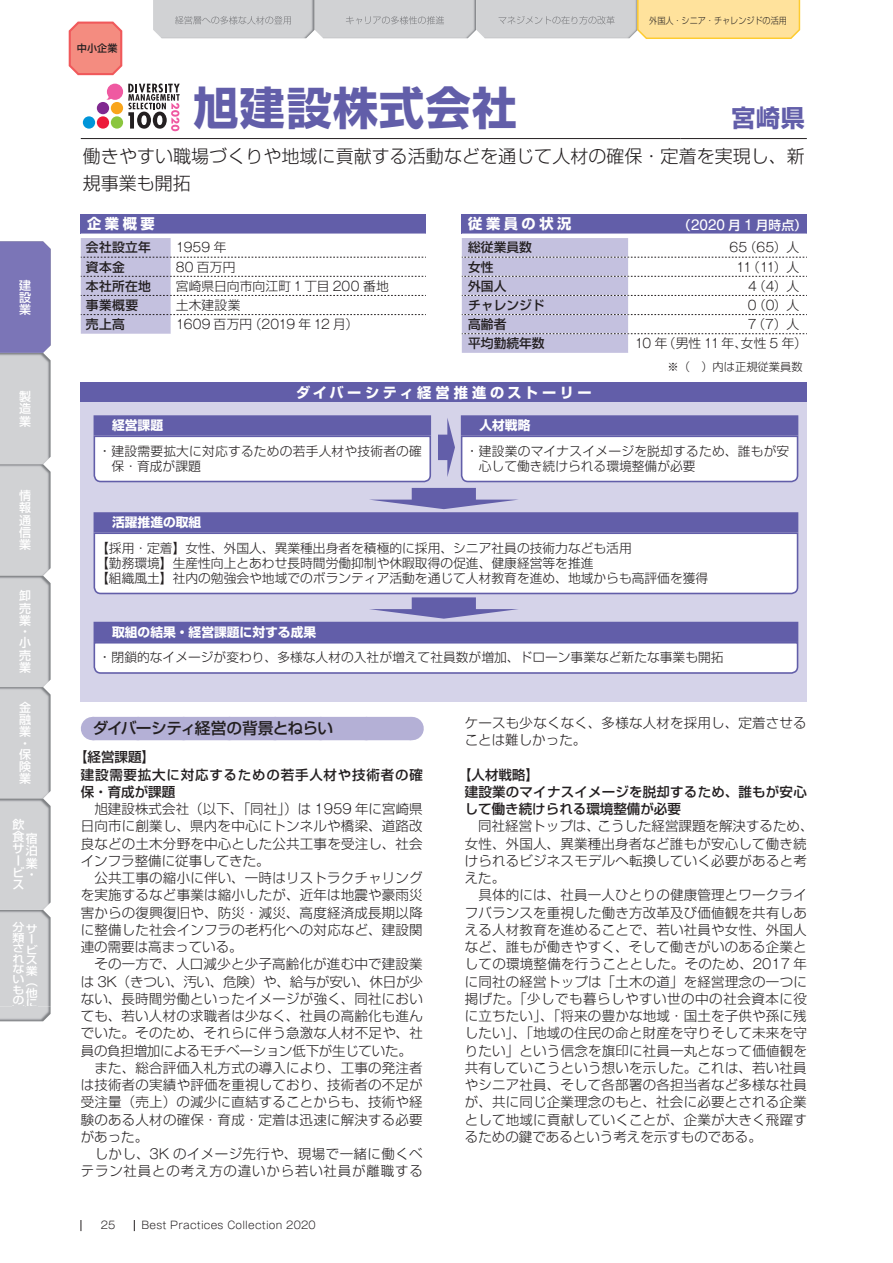
<style>
.page{position:relative;width:893px;height:1263px;background:#fff}
.page>*{position:absolute;margin:0;border:0;box-sizing:border-box;transform-origin:0 0}
.t1{font:700 45px "Shin Go Pro";letter-spacing:.03em;color:#625ea9}
.t2{font:700 24px "Shin Go Pro";color:#625ea9}
.t3{font:300 18px/27px "Shin Go Pro";letter-spacing:.005em;color:#231f20}
.t4{font:500 15.75px "Shin Go Pro";letter-spacing:-.045em;color:#231f20}
.t5{font:700 14.25px "Shin Go Pro";letter-spacing:.25em;color:#fff}
.t6{font:300 13.5px/17.2px "Shin Go Pro";letter-spacing:.015em;color:#231f20}
.t7{font:500 13.5px/17.2px "Shin Go Pro";letter-spacing:.015em;color:#231f20}
.t8{font:300 12.75px/15px "Shin Go Pro";color:#231f20}
.t9{font:500 12.75px "Shin Go Pro";color:#231f20}
.t10{font:700 12.75px "Shin Go Pro";color:#fff}
.t11{font:300 12.75px "Gothic MB101 Pro";letter-spacing:-.015em;color:#231f20}
.t12{font:300 12.75px "Gothic MB101 Pro";letter-spacing:-.05em;color:#231f20}
.t13{font:500 12.75px "Shin Go Pro";color:#fff}
.t14{font:500 12px/12px "Shin Go Pro";color:#fff;text-align:justify}
.t15{font:300 11.25px "Shin Go Pro";color:#231f20}
.t16{font:500 10.8px/10.4px "Shin Go Pro";color:#fff;text-align:justify;scale:1.11 1}
.t17{font:300 10.5px "Gothic MB101 Pro";letter-spacing:.02em;color:#231f20}
.t18{font:500 10.2px "Shin Go Pro";color:#231f20}
.s1{font-family:"Shin Go Pro"}
.s2{font-family:"Gothic MB101 Pro"}
.s3{font-family:"Helvetica LT Std";font-weight:400;font-size:15.3px}
.s4{font-weight:500}
</style>
<div class="page">
<div style="left:92px;top:717px;width:319px;height:23px;background:#b4b0d6"></div>
<svg style="left:411px;top:717px;width:1px;height:23px"></svg>
<hr style="left:81px;top:138px;width:599px;height:1px;background:#231f20">
<hr style="left:680px;top:138px;width:127px;height:1px;background:#231f20">
<div style="left:81px;top:402px;width:726px;height:300px;background:#d5d3e9"></div>
<div style="left:81px;top:383px;width:726px;height:19px;background:#625ea9"></div>
<div style="left:81px;top:214px;width:345px;height:20px;background:#625ea9"></div>
<svg style="left:81px;top:238px;width:345px;height:96px"></svg>
<div style="left:462px;top:214px;width:345px;height:20px;background:#625ea9"></div>
<svg style="left:462px;top:238px;width:345px;height:115px"></svg>
<svg style="left:93px;top:532px;width:706px;height:87px"></svg>
<svg style="left:93px;top:641px;width:706px;height:33px"></svg>
<div style="left:94px;top:415px;width:337px;height:20px;border:2px solid #625ea9"></div>
<div style="left:94px;top:513px;width:703px;height:19px;background:#625ea9"></div>
<div style="left:94px;top:512px;width:704px;height:20px;border:2px solid #625ea9"></div>
<div style="left:94px;top:622px;width:703px;height:19px;background:#625ea9"></div>
<div style="left:94px;top:622px;width:704px;height:20px;border:2px solid #625ea9"></div>
<div style="left:461px;top:415px;width:337px;height:20px;border:2px solid #625ea9"></div>
<svg style="left:93px;top:418px;width:706px;height:91px"></svg>
<div style="left:83px;top:116px;width:12px;height:13px;background:#0095d9;border-radius:50%"></div>
<div style="left:97px;top:116px;width:12px;height:13px;background:#ed1a3a;border-radius:50%"></div>
<div style="left:111px;top:116px;width:12px;height:13px;background:#8bc63e;border-radius:50%"></div>
<div style="left:97px;top:102px;width:12px;height:12px;background:#802990;border-radius:50%"></div>
<div style="left:111px;top:102px;width:12px;height:12px;background:#f9a51b;border-radius:50%"></div>
<div style="left:107px;top:84px;width:16px;height:16px;background:#ef59a1;border-radius:50%"></div>
<svg style="left:128px;top:83px;width:52px;height:48px"></svg>
<svg style="left:68px;top:21px;width:55px;height:55px"></svg>
<img style="left:0;top:353px;width:51px;height:668px">
<img style="left:26px;top:924px;width:12px;height:82px">
<img style="left:13px;top:921px;width:11px;height:85px">
<svg style="left:13px;top:1006px;width:25px;height:3px"></svg>
<div style="left:153px;top:0;width:483px;height:38px;background:#d1d2d4"></div>
<img style="left:175px;top:16px;width:116px;height:8px">
<img style="left:346px;top:16px;width:98px;height:8px">
<img style="left:499px;top:16px;width:116px;height:8px">
<div style="left:0;top:241px;width:51px;height:112px;background:#7b75b7"></div>
<svg style="left:636px;top:0;width:165px;height:39px"></svg>
<p class="t14" style="left:19px;top:277px;width:13px">建設業</p>
<p class="t14" style="left:19px;top:389px;width:13px">製造業</p>
<p class="t14" style="left:19px;top:488px;width:13px">情報通信業</p>
<p class="t14" style="left:19px;top:588px;width:13px;text-align:left">卸売業・小売業</p>
<p class="t14" style="left:19px;top:700px;width:13px;text-align:left">金融業・保険業</p>
<p class="t14" style="left:12px;top:817px;width:13px;text-align:left">飲食サービス</p>
<p class="t14" style="left:26px;top:831px;width:13px">宿泊業・</p>
<p class="t16" style="left:12px;top:920px;width:12px">分類されないもの</p>
<p class="t16" style="left:26px;top:922px;width:12px;text-align:left">サービス業（他に</p>
<p class="t18" style="left:77px;top:40px;width:42px">中小企業</p>
<h1 class="t1" style="left:193px;top:72px;width:325px">旭建設株式会社</h1>
<h2 class="t2" style="left:731px;top:99px;width:75px">宮崎県</h2>
<h3 class="t3" style="left:83px;top:140px;width:723px">働きやすい職場づくりや地域に貢献する活動などを通じて人材の確保・定着を実現し、新規事業も開拓</h3>
<p class="t5" style="left:87px;top:213px;width:69px">企業概要</p>
<p class="t9" style="left:86px;top:237px;width:66px">会社設立年</p>
<p class="t11" style="left:176px;top:237px;width:52px">1959 <span class="s1">年</span></p>
<p class="t9" style="left:86px;top:256px;width:41px">資本金</p>
<p class="t8" style="left:176px;top:258px;width:61px"><span class="s2">80</span> 百万円</p>
<p class="t9" style="left:86px;top:275px;width:66px">本社所在地</p>
<p class="t8" style="left:176px;top:277px;width:215px">宮崎県日向市向江町 <span class="s2">1</span>丁目 <span class="s2">200</span> 番地</p>
<p class="t9" style="left:86px;top:294px;width:54px">事業概要</p>
<p class="t8" style="left:176px;top:296px;width:66px">土木建設業</p>
<p class="t9" style="left:86px;top:314px;width:40px">売上高</p>
<p class="t12" style="left:176px;top:313px;width:184px">1609 <span class="s1">百万円（</span>2019 <span class="s1">年</span> 12 <span class="s1">月）</span></p>
<p class="t5" style="left:468px;top:213px;width:105px">従業員の状況</p>
<p class="t13" style="left:678px;top:214px;width:130px">（<span class="s3">2020</span> 月 <span class="s3">1</span> 月時点）</p>
<p class="t9" style="left:468px;top:237px;width:65px">総従業員数</p>
<p class="t11" style="left:729px;top:237px;width:71px">65<span class="s1">（</span>65<span class="s1">）人</span></p>
<p class="t9" style="left:468px;top:256px;width:27px">女性</p>
<p class="t11" style="left:736px;top:256px;width:65px">11<span class="s1">（</span>11<span class="s1">）人</span></p>
<p class="t9" style="left:468px;top:275px;width:40px">外国人</p>
<p class="t8" style="left:748px;top:277px;width:53px"><span class="s2">4</span>（<span class="s2">4</span>）人</p>
<p class="t9" style="left:468px;top:295px;width:78px">チャレンジド</p>
<p class="t8" style="left:748px;top:296px;width:53px"><span class="s2">0</span>（<span class="s2">0</span>）人</p>
<p class="t9" style="left:468px;top:314px;width:40px">高齢者</p>
<p class="t8" style="left:748px;top:315px;width:53px"><span class="s2">7</span>（<span class="s2">7</span>）人</p>
<p class="t9" style="left:468px;top:333px;width:78px">平均勤続年数</p>
<p class="t8" style="left:635px;top:334px;width:174px"><span class="s2">10</span> 年（男性 <span class="s2">11</span> 年、女性 <span class="s2">5</span> 年）</p>
<p class="t15" style="left:668px;top:357px;width:136px">※（　）内は正規従業員数</p>
<p class="t10" style="left:112px;top:415px;width:52px">経営課題</p>
<p class="t5" style="left:296px;top:381px;width:297px">ダイバーシティ経営推進のストーリー</p>
<p class="t10" style="left:479px;top:415px;width:52px">人材戦略</p>
<p class="t8" style="left:112px;top:442px;width:312px;text-indent:-9px"><span class="s2">•</span> 建設需要拡大に対応するための若手人材や技術者の確保・育成が課題</p>
<p class="t10" style="left:112px;top:512px;width:91px">活躍推進の取組</p>
<p class="t8" style="left:479px;top:442px;width:312px;text-indent:-9px"><span class="s2">•</span> 建設業のマイナスイメージを脱却するため、誰もが安心して働き続けられる環境整備が必要</p>
<p class="t8" style="left:96px;top:539px;width:614px">【採用・定着】女性、外国人、異業種出身者を積極的に採用、シニア社員の技術力なども活用<br>【勤務環境】生産性向上とあわせ長時間労働抑制や休暇取得の促進、健康経営等を推進<br>【組織風土】社内の勉強会や地域でのボランティア活動を通じて人材教育を進め、地域からも高評価を獲得</p>
<p class="t10" style="left:112px;top:622px;width:205px">取組の結果・経営課題に対する成果</p>
<p class="t8" style="left:103px;top:648px;width:623px"><span class="s2">•</span> 閉鎖的なイメージが変わり、多様な人材の入社が増えて社員数が増加、ドローン事業など新たな事業も開拓</p>
<p class="t4" style="left:93px;top:715px;width:242px">ダイバーシティ経営の背景とねらい</p>
<p class="t6" style="left:81px;top:747px;width:344px;text-indent:-7px"><span class="s4">【経営課題】<br>建設需要拡大に対応するための若手人材や技術者の確保・育成が課題<br></span>　旭建設株式会社（以下、「同社」）は <span class="s2">1959</span> 年に宮崎県日向市に創業し、県内を中心にトンネルや橋梁、道路改良などの土木分野を中心とした公共工事を受注し、社会インフラ整備に従事してきた。<br>　公共工事の縮小に伴い、一時はリストラクチャリングを実施するなど事業は縮小したが、近年は地震や豪雨災害からの復興復旧や、防災・減災、高度経済成長期以降に整備した社会インフラの老朽化への対応など、建設関連の需要は高まっている。<br>　その一方で、人口減少と少子高齢化が進む中で建設業は <span class="s2">3K</span>（きつい、汚い、危険）や、給与が安い、休日が少ない、長時間労働といったイメージが強く、同社においても、若い人材の求職者は少なく、社員の高齢化も進んでいた。そのため、それらに伴う急激な人材不足や、社員の負担増加によるモチベーション低下が生じていた。　また、総合評価入札方式の導入により、工事の発注者は技術者の実績や評価を重視しており、技術者の不足が受注量（売上）の減少に直結することからも、技術や経験のある人材の確保・育成・定着は迅速に解決する必要があった。<br>　しかし、<span class="s2">3K</span> のイメージ先行や、現場で一緒に働くベテラン社員との考え方の違いから若い社員が離職する</p>
<p class="t17" style="left:101px;top:1216px;width:16px">25</p>
<p class="t17" style="left:141px;top:1216px;width:176px">Best Practices Collection 2020</p>
<p class="t6" style="left:465px;top:712px;width:343px">ケースも少なくなく、多様な人材を採用し、定着させることは難しかった。</p>
<p class="t7" style="left:465px;top:764px;width:343px;text-indent:-7px">【人材戦略】<br>建設業のマイナスイメージを脱却するため、誰もが安心して働き続けられる環境整備が必要</p>
<p class="t6" style="left:465px;top:816px;width:350px">　同社経営トップは、こうした経営課題を解決するため、女性、外国人、異業種出身者など誰もが安心して働き続けられるビジネスモデルへ転換していく必要があると考えた。<br>　具体的には、社員一人ひとりの健康管理とワークライフバランスを重視した働き方改革及び価値観を共有しあえる人材教育を進めることで、若い社員や女性、外国人など、誰もが働きやすく、そして働きがいのある企業としての環境整備を行うこととした。そのため、<span class="s2">2017</span> 年に同社の経営トップは「土木の道」を経営理念の一つに掲げた。「少しでも暮らしやすい世の中の社会資本に役に立ちたい」、「将来の豊かな地域・国土を子供や孫に残したい」、「地域の住民の命と財産を守りそして未来を守りたい」という信念を旗印に社員一丸となって価値観を共有していこうという想いを示した。これは、若い社員やシニア社員、そして各部署の各担当者など多様な社員が、共に同じ企業理念のもと、社会に必要とされる企業として地域に貢献していくことが、企業が大きく飛躍するための鍵であるという考えを示すものである。</p>
</div>
